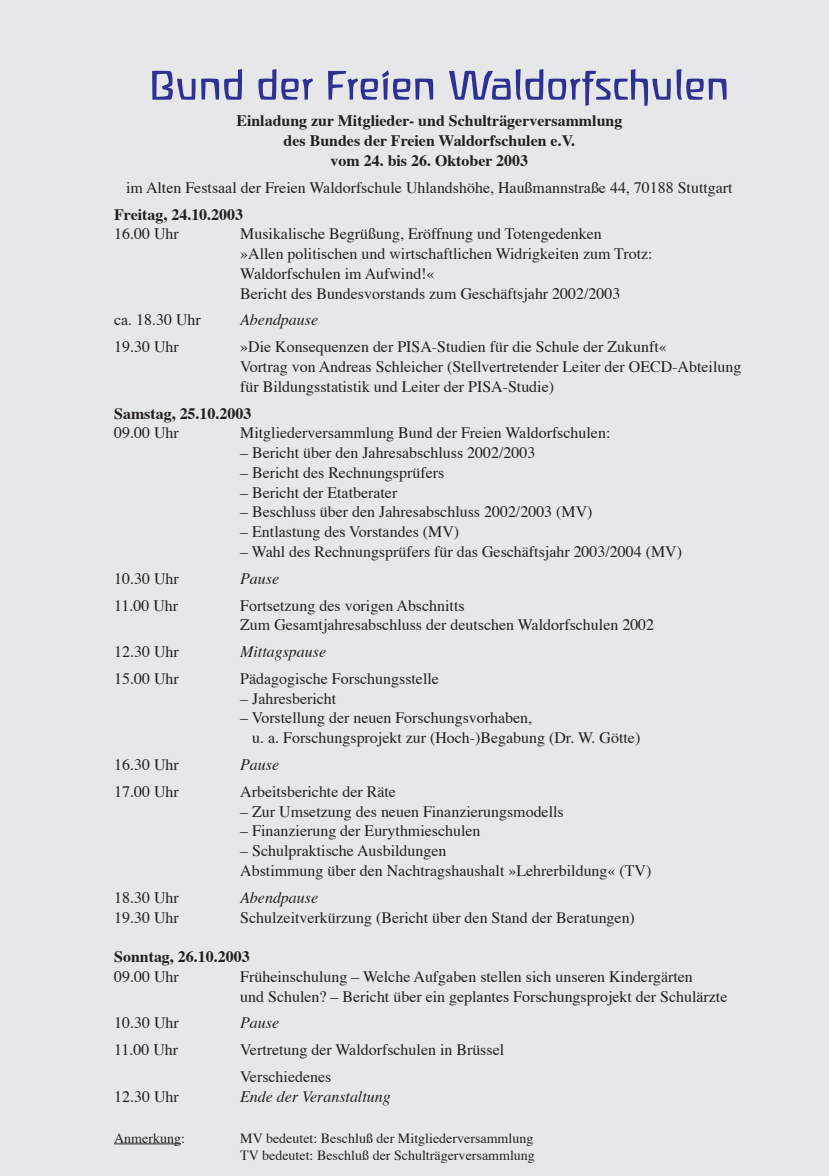
<style>
.page{position:relative;width:829px;height:1176px;background:#fff}
.page>*{position:absolute;margin:0;border:0;box-sizing:border-box;transform-origin:0 0}
.t1{font:42px "Liant";color:#2e3092;scale:1.2 1}
.t2{font:17.85px "Palatino";color:#231f20}
.t3{font:15.92px/19.8px "Times";color:#231f20}
.t4{font:700 15.92px/19.8px "Times";color:#231f20;text-align:center}
.t5{font:italic 15.92px "Times";color:#231f20}
.t6{font:14px/16.8px "Times";color:#231f20}
</style>
<div class="page">
<div style="left:0;top:0;width:828px;height:1176px;background:#e6e7e9"></div>
<hr style="left:114px;top:1143px;width:67px;height:1px;background:#231f20">
<h1 class="t1" style="left:149px;top:64px;width:485px">Bund der Freien Waldorfschulen</h1>
<p class="t4" style="left:236px;top:109px;width:387px">Einladung zur Mitglieder- und Schulträgerversammlung des Bundes der Freien Waldorfschulen e.V.<br>vom 24. bis 26. Oktober 2003</p>
<p class="t3" style="left:126px;top:176px;width:608px">im Alten Festsaal der Freien Waldorfschule Uhlandshöhe, Haußmannstraße 44, 70188 Stuttgart</p>
<p class="t4" style="left:114px;top:203px;width:130px">Freitag, 24.10.2003</p>
<p class="t3" style="left:114px;top:223px;width:66px">16.00 Uhr</p>
<p class="t3" style="left:240px;top:223px;width:414px">Musikalische Begrüßung, Eröffnung und Totengedenken<br>»Allen politischen und wirtschaftlichen Widrigkeiten zum Trotz:<br>Waldorfschulen im Aufwind!«<br>Bericht des Bundesvorstands zum Geschäftsjahr 2002/2003</p>
<p class="t3" style="left:114px;top:309px;width:88px">ca. 18.30 Uhr</p>
<p class="t5" style="left:240px;top:306px;width:79px">Abendpause</p>
<p class="t3" style="left:114px;top:336px;width:66px">19.30 Uhr</p>
<p class="t3" style="left:240px;top:336px;width:502px">»Die Konsequenzen der PISA-Studien für die Schule der Zukunft«<br>Vortrag von Andreas Schleicher (Stellvertretender Leiter der OECD-Abteilung für Bildungsstatistik und Leiter der PISA-Studie)</p>
<p class="t4" style="left:114px;top:401px;width:139px">Samstag, 25.10.2003</p>
<p class="t3" style="left:114px;top:422px;width:66px">09.00 Uhr</p>
<p class="t3" style="left:240px;top:422px;width:371px">Mitgliederversammlung Bund der Freien Waldorfschulen:</p>
<p class="t3" style="left:240px;top:441px;width:297px">– Bericht über den Jahresabschluss 2002/2003</p>
<p class="t3" style="left:240px;top:461px;width:205px">– Bericht des Rechnungsprüfers</p>
<p class="t3" style="left:240px;top:481px;width:158px">– Bericht der Etatberater</p>
<p class="t3" style="left:240px;top:501px;width:354px">– Beschluss über den Jahresabschluss 2002/2003 (MV)</p>
<p class="t3" style="left:240px;top:520px;width:220px">– Entlastung des Vorstandes (MV)</p>
<p class="t3" style="left:240px;top:540px;width:443px">– Wahl des Rechnungsprüfers für das Geschäftsjahr 2003/2004 (MV)</p>
<p class="t3" style="left:114px;top:567px;width:66px">10.30 Uhr</p>
<p class="t5" style="left:240px;top:564px;width:40px">Pause</p>
<p class="t3" style="left:114px;top:594px;width:65px">11.00 Uhr</p>
<p class="t3" style="left:240px;top:594px;width:415px">Fortsetzung des vorigen Abschnitts<br>Zum Gesamtjahresabschluss der deutschen Waldorfschulen 2002</p>
<p class="t3" style="left:114px;top:640px;width:66px">12.30 Uhr</p>
<p class="t5" style="left:240px;top:637px;width:87px">Mittagspause</p>
<p class="t3" style="left:114px;top:667px;width:66px">15.00 Uhr</p>
<p class="t3" style="left:240px;top:667px;width:200px">Pädagogische Forschungsstelle</p>
<p class="t3" style="left:240px;top:687px;width:97px">– Jahresbericht</p>
<p class="t3" style="left:252px;top:707px;width:389px;text-indent:-12px">– Vorstellung der neuen Forschungsvorhaben,<br>u. a. Forschungsprojekt zur (Hoch-)Begabung (Dr. W. Götte)</p>
<p class="t3" style="left:114px;top:753px;width:66px">16.30 Uhr</p>
<p class="t5" style="left:240px;top:750px;width:40px">Pause</p>
<p class="t3" style="left:114px;top:780px;width:66px">17.00 Uhr</p>
<p class="t3" style="left:240px;top:780px;width:157px">Arbeitsberichte der Räte</p>
<p class="t3" style="left:240px;top:800px;width:325px">– Zur Umsetzung des neuen Finanzierungsmodells</p>
<p class="t3" style="left:240px;top:820px;width:242px">– Finanzierung der Eurythmieschulen</p>
<p class="t3" style="left:240px;top:839px;width:412px">– Schulpraktische Ausbildungen<br>Abstimmung über den Nachtragshaushalt »Lehrerbildung« (TV)</p>
<p class="t3" style="left:114px;top:886px;width:66px">18.30 Uhr</p>
<p class="t5" style="left:240px;top:883px;width:79px">Abendpause</p>
<p class="t3" style="left:114px;top:906px;width:66px">19.30 Uhr</p>
<p class="t3" style="left:240px;top:906px;width:396px">Schulzeitverkürzung (Bericht über den Stand der Beratungen)</p>
<p class="t4" style="left:114px;top:945px;width:137px">Sonntag, 26.10.2003</p>
<p class="t3" style="left:114px;top:965px;width:66px">09.00 Uhr</p>
<p class="t3" style="left:240px;top:965px;width:488px">Früheinschulung – Welche Aufgaben stellen sich unseren Kindergärten<br>und Schulen? – Bericht über ein geplantes Forschungsprojekt der Schulärzte</p>
<p class="t3" style="left:114px;top:1012px;width:66px">10.30 Uhr</p>
<p class="t5" style="left:240px;top:1008px;width:40px">Pause</p>
<p class="t3" style="left:114px;top:1038px;width:65px">11.00 Uhr</p>
<p class="t3" style="left:240px;top:1035px;width:265px;line-height:26.8px">Vertretung der Waldorfschulen in Brüssel<br>Verschiedenes</p>
<p class="t3" style="left:114px;top:1085px;width:66px">12.30 Uhr</p>
<p class="t5" style="left:240px;top:1082px;width:152px">Ende der Veranstaltung</p>
<p class="t6" style="left:114px;top:1128px;width:72px">Anmerkung:</p>
<p class="t6" style="left:240px;top:1128px;width:296px">MV bedeutet: Beschluß der Mitgliederversammlung<br>TV bedeutet: Beschluß der Schulträgerversammlung</p>
<p class="t2" style="left:114px;top:1088px;width:36px">1168</p>
</div>
